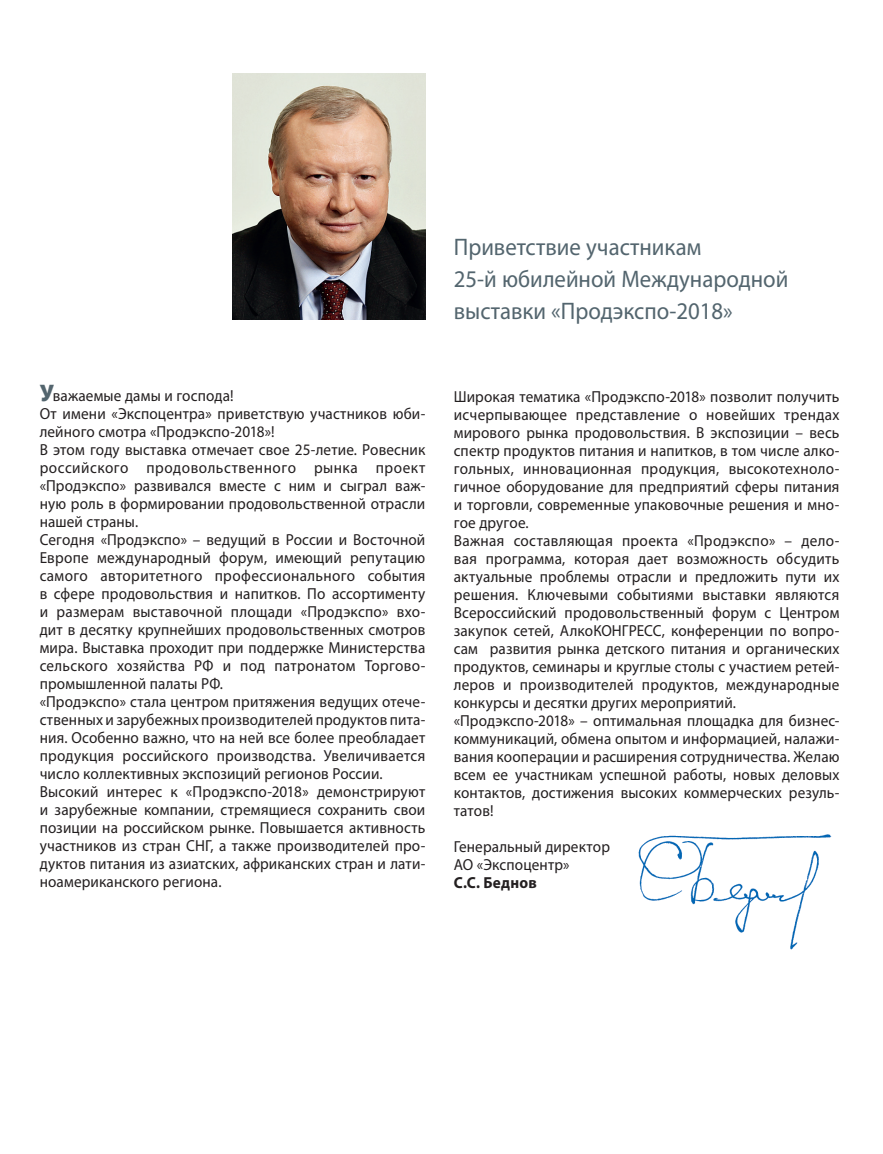
<style>
.page{position:relative;width:883px;height:1154px;background:#fff}
.page>*{position:absolute;margin:0;border:0;box-sizing:border-box;transform-origin:0 0}
.t1{font:24px/32px "Myriad Pro";color:#53656e;scale:.95 1}
.t2{font:16px/18px "Myriad Pro";letter-spacing:.01em;color:#231f20;scale:.95 1}
.t3{font:700 16px "Myriad Pro";letter-spacing:.015em;color:#231f20;scale:.95 1}
.s1{font-weight:900;font-size:24px;color:#53656e}
</style>
<div class="page">
<img style="left:232px;top:74px;width:193px;height:245px">
<img style="left:638px;top:834px;width:194px;height:116px">
<h1 class="t1" style="left:454px;top:231px;width:354px">Приветствие участникам<br>25-й юбилейной Международной выставки «Продэкспо-2018»</h1>
<p class="t2" style="left:40px;top:387px;width:407px"><span class="s1">У</span>важаемые дамы и господа!<br>От имени «Экспоцентра» приветствую участников юби&shy;лейного смотра «Продэкспо-2018»!<br>В этом году выставка отмечает свое 25-летие. Ровесник российского продовольственного рынка проект «Продэкспо» развивался вместе с ним и сыграл важ&shy;ную роль в формировании продовольственной отрасли нашей страны.<br>Сегодня «Продэкспо» – ведущий в России и Восточной Европе международный форум, имеющий репутацию самого авторитетного профессионального события в сфере продовольствия и напитков. По ассортименту и размерам выставочной площади «Продэкспо» вхо&shy;дит в десятку крупнейших продовольственных смотров мира. Выставка проходит при поддержке Министерства сельского хозяйства РФ и под патронатом Торгово&shy;промышленной палаты РФ.<br>«Продэкспо» стала центром притяжения ведущих отече&shy;ственных и зарубежных производителей продуктов пита&shy;ния. Особенно важно, что на ней все более преобладает продукция российского производства. Увеличивается число коллективных экспозиций регионов России.<br>Высокий интерес к «Продэкспо-2018» демонстрируют и зарубежные компании, стремящиеся сохранить свои позиции на российском рынке. Повышается активность участников из стран СНГ, а также производителей про&shy;дуктов питания из азиатских, африканских стран и лати&shy;ноамериканского региона.</p>
<p class="t2" style="left:454px;top:388px;width:407px">Широкая тематика «Продэкспо-2018» позволит получить исчерпывающее представление о новейших трендах мирового рынка продовольствия. В экспозиции – весь спектр продуктов питания и напитков, в том числе алко&shy;гольных, инновационная продукция, высокотехноло&shy;гичное оборудование для предприятий сферы питания и торговли, современные упаковочные решения и мно&shy;гое другое.<br>Важная составляющая проекта «Продэкспо» – дело&shy;вая программа, которая дает возможность обсудить актуальные проблемы отрасли и предложить пути их решения. Ключевыми событиями выставки являются Всероссийский продовольственный форум с Центром закупок сетей, АлкоКОНГРЕСС, конференции по вопро&shy;сам развития рынка детского питания и органических продуктов, семинары и круглые столы с участием ретей&shy;леров и производителей продуктов, международные конкурсы и десятки других мероприятий. «Продэкспо-2018» – оптимальная площадка для бизнес&shy;коммуникаций, обмена опытом и информацией, налажи&shy;вания кооперации и расширения сотрудничества. Желаю всем ее участникам успешной работы, новых деловых контактов, достижения высоких коммерческих резуль&shy;татов!</p>
<p class="t2" style="left:454px;top:838px;width:166px">Генеральный директор<br>АО «Экспоцентр»</p>
<p class="t3" style="left:454px;top:872px;width:89px">С.С. Беднов</p>
</div>
